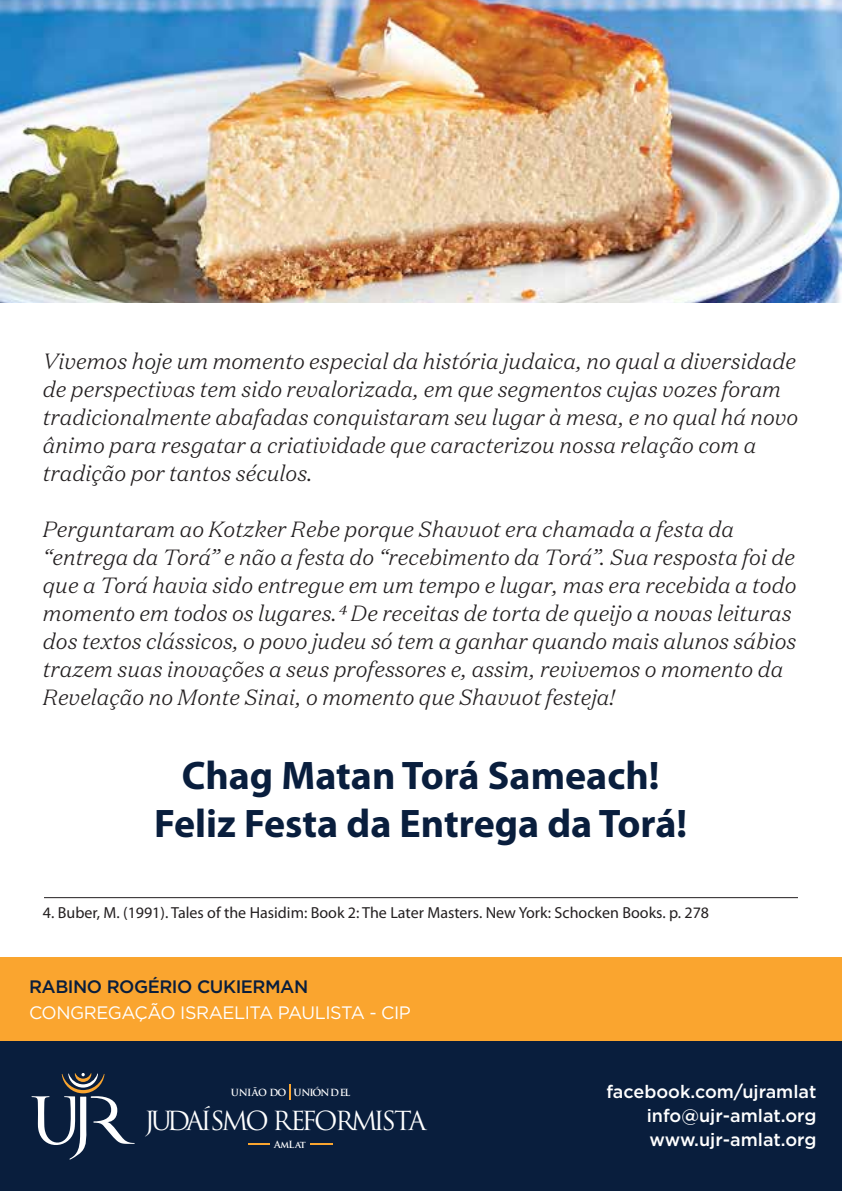
<style>
.page{position:relative;width:842px;height:1191px;background:#fff}
.page>*{position:absolute;margin:0;border:0;box-sizing:border-box;transform-origin:0 0}
.t1{font:700 40px/48px "Myriad Pro";color:#091e3d;text-align:center}
.t2{font:25.6px "Trajan Pro";letter-spacing:-.13em;color:#fff}
.t3{font:italic 300 22px/28px "Domaine Text";color:#231f20}
.t4{font:500 18px/24px "Gotham";color:#fff;text-align:justify}
.t5{font:18px "Gotham";letter-spacing:-.025em;color:#fff}
.t6{font:500 18px "Gotham";letter-spacing:-.025em;color:#091e3d}
.t7{font:16px "Myriad Pro";color:#231f20}
.t8{font:700 9.6px "Trajan Pro";letter-spacing:-.09em;color:#fff}
</style>
<div class="page">
<div style="left:0;top:956px;width:842px;height:85px;background:#faa52f"></div>
<div style="left:0;top:1041px;width:842px;height:150px;background:#091e3d"></div>
<svg style="left:32px;top:1073px;width:103px;height:86px"></svg>
<svg style="left:289px;top:1084px;width:2px;height:16px"></svg>
<svg style="left:248px;top:1143px;width:22px;height:1px"></svg>
<svg style="left:310px;top:1143px;width:22px;height:1px"></svg>
<hr style="left:44px;top:897px;width:754px;height:1px;background:#231f20">
<img style="left:0;top:0;width:842px;height:303px">
<p class="t3" style="left:43px;top:347px;width:757px">Vivemos hoje um momento especial da história judaica, no qual a diversidade de perspectivas tem sido revalorizada, em que segmentos cujas vozes foram tradicionalmente abafadas conquistaram seu lugar à mesa, e no qual há novo ânimo para resgatar a criatividade que caracterizou nossa relação com a tradição por tantos séculos.</p>
<p class="t3" style="left:43px;top:515px;width:755px">Perguntaram ao Kotzker Rebe porque Shavuot era chamada a festa da “entrega da Torá” e não a festa do “recebimento da Torá”. Sua resposta foi de que a Torá havia sido entregue em um tempo e lugar, mas era recebida a todo momento em todos os lugares.⁴ De receitas de torta de queijo a novas leituras dos textos clássicos, o povo judeu só tem a ganhar quando mais alunos sábios trazem suas inovações a seus professores e, assim, revivemos o momento da Revelação no Monte Sinai, o momento que Shavuot festeja!</p>
<h1 class="t1" style="left:154px;top:750px;width:535px">Chag Matan Torá Sameach!<br>Feliz Festa da Entrega da Torá!</h1>
<p class="t7" style="left:43px;top:902px;width:668px">4. Buber, M. (1991). Tales of the Hasidim: Book 2: The Later Masters. New York: Schocken Books. p. 278</p>
<p class="t6" style="left:29px;top:974px;width:281px">RABINO ROGÉRIO CUKIERMAN</p>
<p class="t5" style="left:29px;top:1001px;width:383px">CONGREGAÇÃO ISRAELITA PAULISTA - CIP</p>
<p class="t8" style="left:231px;top:1087px;width:121px">UNIÃO DO UNIÓN DEL</p>
<p class="t2" style="left:145px;top:1104px;width:283px">JUDAÍSMO REFORMISTA</p>
<p class="t8" style="left:274px;top:1138px;width:33px">AmLat</p>
<p class="t4" style="left:647px;top:1079px;width:171px;text-indent:-40px">facebook.com/ujramlat info@ujr-amlat.org www.ujr-amlat.org</p>
</div>
